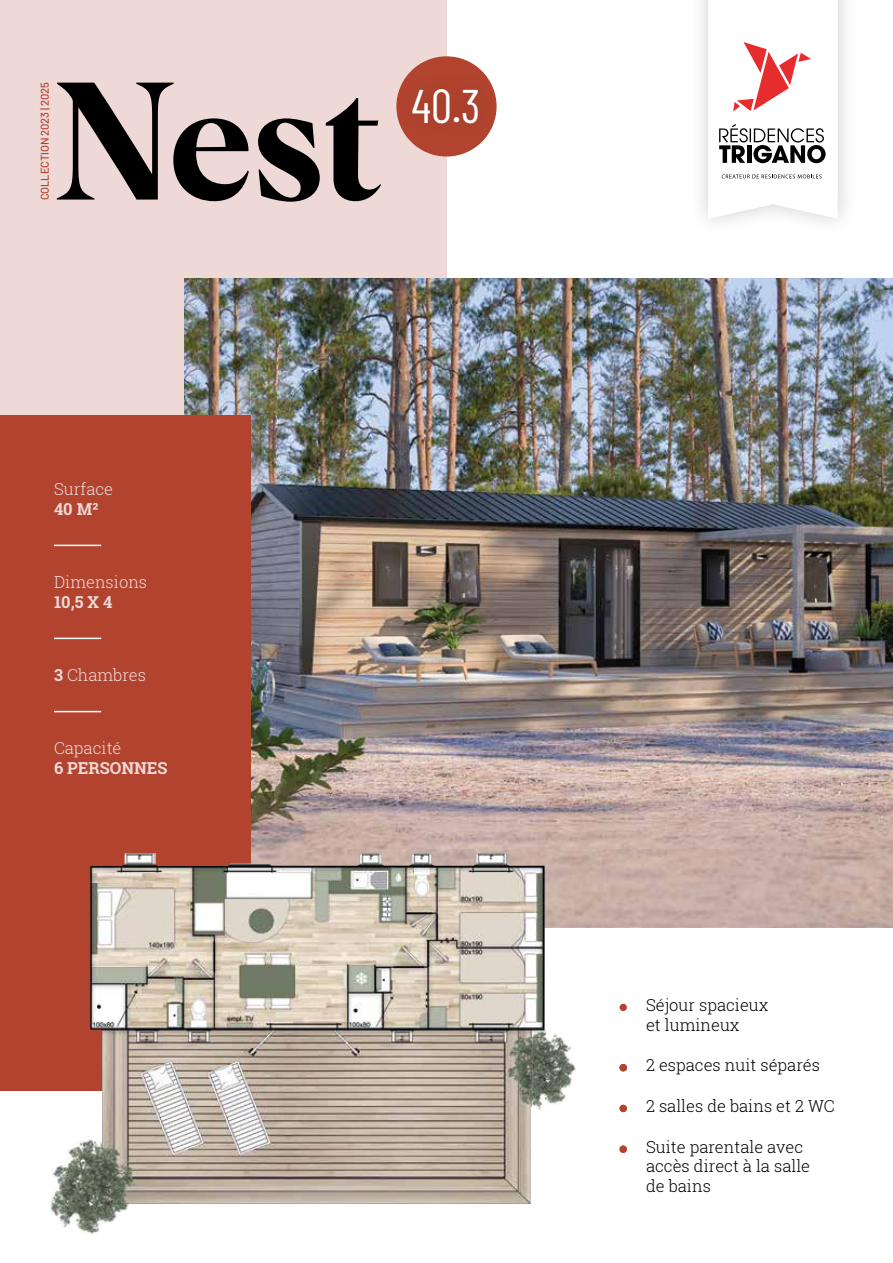
<style>
.page{position:relative;width:893px;height:1263px;background:#fff}
.page>*{position:absolute;margin:0;border:0;box-sizing:border-box;transform-origin:0 0}
.t1{font:163.5px "Albra Semi";color:#000}
.t2{font:47.1px "Barlow Condensed";color:#fff}
.t3{font:300 16.5px/19.5px "Roboto Slab";color:#000}
.t4{font:300 16.5px "Roboto Slab";color:#eed9d7}
.t5{font:700 16.5px "Roboto Slab";color:#eed9d7}
.t6{font:500 11.1px "Barlow";letter-spacing:-.01em;color:#b2442f}
.s1{font-weight:700}
</style>
<div class="page">
<div style="left:0;top:0;width:446px;height:644px;background:#eed9d7"></div>
<img style="left:185px;top:279px;width:708px;height:648px">
<div style="left:688px;top:0;width:170px;height:237px;background:#000;opacity:.2"></div>
<svg style="left:708px;top:0;width:130px;height:219px"></svg>
<div style="left:396px;top:56px;width:101px;height:101px;background:#b2442f;border-radius:50%"></div>
<div style="left:395px;top:70px;width:102px;height:72px;background:#000;opacity:.2"></div>
<div style="left:0;top:416px;width:250px;height:675px;background:#b2442f"></div>
<hr style="left:54px;top:545px;width:47px;height:1px;background:#fff">
<hr style="left:54px;top:638px;width:47px;height:1px;background:#fff">
<hr style="left:54px;top:711px;width:47px;height:1px;background:#fff">
<div style="left:620px;top:1004px;width:7px;height:7px;background:#b2442f;border-radius:50%"></div>
<div style="left:620px;top:1064px;width:7px;height:7px;background:#b2442f;border-radius:50%"></div>
<div style="left:620px;top:1105px;width:7px;height:7px;background:#b2442f;border-radius:50%"></div>
<div style="left:620px;top:1145px;width:7px;height:8px;background:#b2442f;border-radius:50%"></div>
<img style="left:50px;top:853px;width:527px;height:381px">
<p class="t6" style="left:41px;top:200px;width:120px;rotate:-90deg">COLLECTION 2023 | 2025</p>
<h1 class="t1" style="left:54px;top:50px;width:329px">Nest</h1>
<h2 class="t2" style="left:412px;top:79px;width:70px">40.3</h2>
<p class="t4" style="left:54px;top:482px;width:61px">Surface</p>
<p class="t5" style="left:54px;top:503px;width:46px">40 M²</p>
<p class="t4" style="left:54px;top:575px;width:95px">Dimensions</p>
<p class="t5" style="left:54px;top:596px;width:60px">10,5 X 4</p>
<p class="t4" style="left:54px;top:668px;width:93px"><span class="s1">3</span> Chambres</p>
<p class="t4" style="left:54px;top:741px;width:69px">Capacité</p>
<p class="t5" style="left:54px;top:762px;width:115px">6 PERSONNES</p>
<p class="t3" style="left:646px;top:997px;width:124px">Séjour spacieux et lumineux</p>
<p class="t3" style="left:646px;top:1057px;width:175px">2 espaces nuit séparés</p>
<p class="t3" style="left:646px;top:1098px;width:190px">2 salles de bains et 2 WC</p>
<p class="t3" style="left:646px;top:1138px;width:166px">Suite parentale avec accès direct à la salle de bains</p>
</div>
